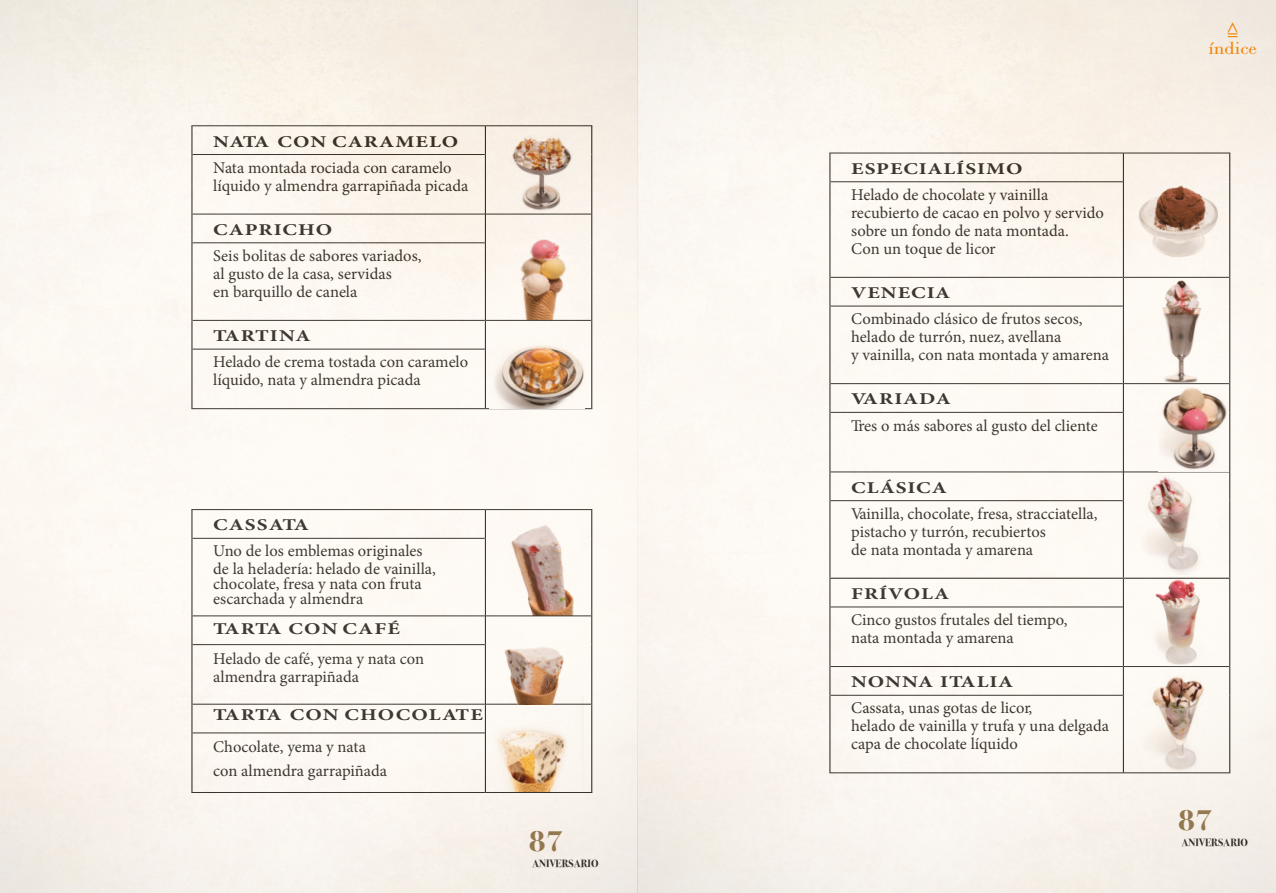
<style>
.page{position:relative;width:1276px;height:893px;background:#fff}
.page>*{position:absolute;margin:0;border:0;box-sizing:border-box;transform-origin:0 0}
.t1{font:700 30px "Bodoni Svty Two ITCTT";color:#8c734b}
.t2{font:18px "Bauer Bod T";color:#fe8a00}
.t3{font:18px "STIX General";color:#fe8a00}
.t4{font:16.5px/18px "Minion Pro";color:#1d1d1b}
.t5{font:700 16.5px "Minion Pro";letter-spacing:.045em;color:#1d1d1b;scale:1.3 1}
.t6{font:700 10.5px "Bodoni Svty Two ITCTT";color:#1d1d1b}
</style>
<div class="page">
<img style="left:0;top:0;width:638px;height:893px">
<img style="left:638px;top:0;width:638px;height:893px">
<p class="t5" style="left:213px;top:135px;width:190px">NATA CON CARAMELO</p>
<p class="t4" style="left:213px;top:160px;width:257px">Nata montada rociada con caramelo líquido y almendra garrapiñada picada</p>
<p class="t5" style="left:213px;top:223px;width:93px">CAPRICHO</p>
<p class="t4" style="left:213px;top:248px;width:210px">Seis bolitas de sabores variados, al gusto de la casa, servidas<br>en barquillo de canela</p>
<p class="t5" style="left:213px;top:329px;width:76px">TARTINA</p>
<p class="t4" style="left:213px;top:354px;width:256px">Helado de crema tostada con caramelo líquido, nata y almendra picada</p>
<p class="t5" style="left:213px;top:518px;width:75px">CASSATA</p>
<p class="t4" style="left:213px;top:544px;width:224px">Uno de los emblemas originales de la heladería: helado de vainilla,</p>
<p class="t4" style="left:213px;top:578px;width:210px;line-height:15px">chocolate, fresa y nata con fruta escarchada y almendra</p>
<p class="t5" style="left:213px;top:622px;width:145px">TARTA CON CAFÉ</p>
<p class="t4" style="left:213px;top:651px;width:212px">Helado de café, yema y nata con almendra garrapiñada</p>
<p class="t5" style="left:213px;top:708px;width:209px">TARTA CON CHOCOLATE</p>
<p class="t4" style="left:213px;top:736px;width:175px;line-height:24px">Chocolate, yema y nata con almendra garrapiñada</p>
<h1 class="t1" style="left:529px;top:823px;width:35px">87</h1>
<p class="t6" style="left:532px;top:857px;width:68px">ANIVERSARIO</p>
<p class="t5" style="left:851px;top:162px;width:133px">ESPECIALÍSIMO</p>
<p class="t4" style="left:851px;top:187px;width:254px">Helado de chocolate y vainilla recubierto de cacao en polvo y servido sobre un fondo de nata montada.<br>Con un toque de licor</p>
<p class="t5" style="left:851px;top:286px;width:78px">VENECIA</p>
<p class="t4" style="left:851px;top:311px;width:259px">Combinado clásico de frutos secos, helado de turrón, nuez, avellana<br>y vainilla, con nata montada y amarena</p>
<p class="t5" style="left:851px;top:392px;width:78px">VARIADA</p>
<p class="t4" style="left:851px;top:418px;width:248px">Tres o más sabores al gusto del cliente</p>
<p class="t5" style="left:851px;top:481px;width:75px">CLÁSICA</p>
<p class="t4" style="left:851px;top:506px;width:248px">Vainilla, chocolate, fresa, stracciatella, pistacho y turrón, recubiertos<br>de nata montada y amarena</p>
<p class="t5" style="left:851px;top:587px;width:77px">FRÍVOLA</p>
<p class="t4" style="left:851px;top:612px;width:218px">Cinco gustos frutales del tiempo, nata montada y amarena</p>
<p class="t5" style="left:851px;top:675px;width:126px">NONNA ITALIA</p>
<p class="t4" style="left:851px;top:701px;width:259px">Cassata, unas gotas de licor,<br>helado de vainilla y trufa y una delgada capa de chocolate líquido</p>
<p class="t3" style="left:1227px;top:19px;width:13px">⩠</p>
<p class="t2" style="left:1208px;top:41px;width:50px">índice</p>
<h1 class="t1" style="left:1178px;top:802px;width:35px">87</h1>
<p class="t6" style="left:1181px;top:836px;width:68px">ANIVERSARIO</p>
</div>
